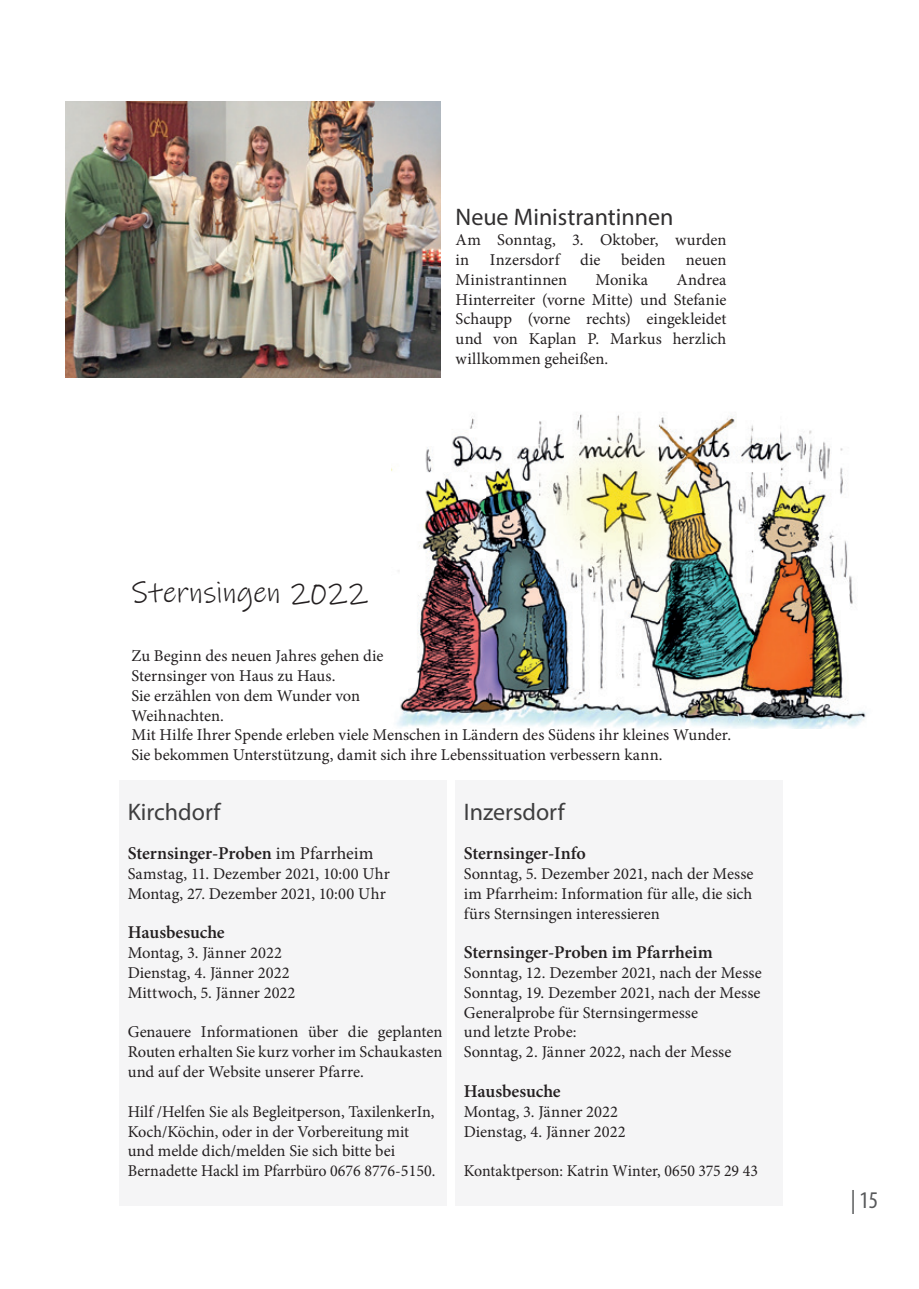
<style>
.page{position:relative;width:919px;height:1289px;background:#fff}
.page>*{position:absolute;margin:0;border:0;box-sizing:border-box;transform-origin:0 0}
.t1{font:30px "Ink Free";color:#231f20}
.t2{font:24px "Myriad Pro";color:#3e3e3f}
.t3{font:24px "Myriad Pro";color:#312f30}
.t4{font:condensed 24px "Myriad Pro";color:#57585a}
.t5{font:600 18px "Minion Pro";letter-spacing:-.005em;color:#231f20}
.t6{font:16.5px/19.8px "Minion Pro";color:#231f20}
.t7{font:16.5px "Minion Pro";color:#231f20;scale:.96 1}
.s1{font-weight:400}
</style>
<div class="page">
<img style="left:391px;top:414px;width:475px;height:314px">
<div style="left:119px;top:780px;width:328px;height:425px;background:#f5f5f6"></div>
<div style="left:455px;top:780px;width:327px;height:425px;background:#f5f5f6"></div>
<img style="left:66px;top:101px;width:374px;height:276px">
<h1 class="t1" style="left:131px;top:572px;width:238px">Sternsingen 2022</h1>
<h2 class="t3" style="left:455px;top:202px;width:219px">Neue Ministrantinnen</h2>
<p class="t6" style="left:455px;top:230px;width:272px;text-align:justify">Am Sonntag, 3. Oktober, wurden in Inzersdorf die beiden neuen Ministrantinnen</p>
<p class="t6" style="left:455px;top:269px;width:272px;text-align:justify;text-indent:221px">Andrea Hinterreiter (vorne Mitte) und Stefanie Schaupp (vorne rechts) eingekleidet und von Kaplan P. Markus herzlich willkommen geheißen.</p>
<p class="t6" style="left:595px;top:269px;width:54px">Monika</p>
<p class="t6" style="left:131px;top:646px;width:601px">Zu Beginn des neuen Jahres gehen die<br>Sternsinger von Haus zu Haus.<br>Sie erzählen von dem Wunder von<br>Weihnachten.<br>Mit Hilfe Ihrer Spende erleben viele Menschen in Ländern des Südens ihr kleines Wunder.<br>Sie bekommen Unterstützung, damit sich ihre Lebenssituation verbessern kann.</p>
<h2 class="t2" style="left:128px;top:796px;width:94px">Kirchdorf</h2>
<p class="t5" style="left:128px;top:841px;width:247px">Sternsinger-Proben <span class="s1">im Pfarrheim</span></p>
<p class="t6" style="left:128px;top:863px;width:264px">Samstag, 11. Dezember 2021, 10:00 Uhr<br>Montag, 27. Dezember 2021, 10:00 Uhr</p>
<p class="t5" style="left:128px;top:920px;width:98px">Hausbesuche</p>
<p class="t6" style="left:128px;top:943px;width:169px">Montag, 3. Jänner 2022<br>Dienstag, 4. Jänner 2022<br>Mittwoch, 5. Jänner 2022</p>
<p class="t6" style="left:128px;top:1022px;width:316px;text-align:justify">Genauere Informationen über die geplanten Routen erhalten Sie kurz vorher im Schaukasten und auf der Website unserer Pfarre.</p>
<p class="t6" style="left:128px;top:1101px;width:309px">Hilf /Helfen Sie als Begleitperson, TaxilenkerIn, Koch/Köchin, oder in der Vorbereitung mit und melde dich/melden Sie sich bitte bei Bernadette Hackl im Pfarrbüro 0676 8776-5150.</p>
<h2 class="t2" style="left:463px;top:796px;width:103px">Inzersdorf</h2>
<p class="t5" style="left:463px;top:841px;width:123px">Sternsinger-Info</p>
<p class="t6" style="left:463px;top:863px;width:291px;text-align:justify">Sonntag, 5. Dezember 2021, nach der Messe im Pfarrheim: Information für alle, die sich fürs Sternsingen interessieren</p>
<p class="t5" style="left:463px;top:940px;width:250px">Sternsinger-Proben im Pfarrheim</p>
<p class="t6" style="left:463px;top:962px;width:299px">Sonntag, 12. Dezember 2021, nach der Messe Sonntag, 19. Dezember 2021, nach der Messe Generalprobe für Sternsingermesse<br>und letzte Probe:<br>Sonntag, 2. Jänner 2022, nach der Messe</p>
<p class="t5" style="left:463px;top:1078px;width:98px">Hausbesuche</p>
<p class="t6" style="left:463px;top:1101px;width:163px">Montag, 3. Jänner 2022<br>Dienstag, 4. Jänner 2022</p>
<p class="t7" style="left:463px;top:1159px;width:308px">Kontaktperson: Katrin Winter, 0650 375 29 43</p>
<h2 class="t4" style="left:850px;top:1185px;width:29px">| 15</h2>
</div>
